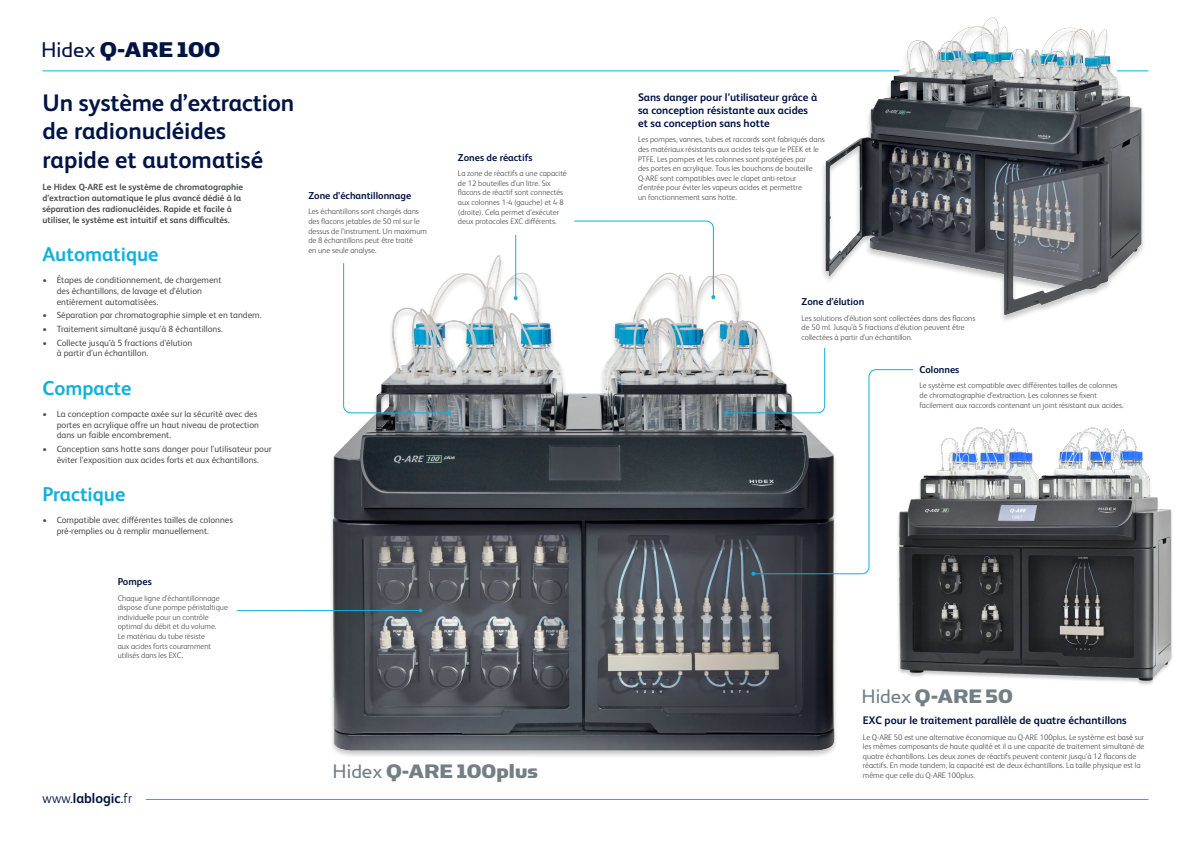
<style>
.page{position:relative;width:1191px;height:842px;background:#fff}
.page>*{position:absolute;margin:0;border:0;box-sizing:border-box;transform-origin:0 0}
.t1{font:700 24px/28.8px "FS Albert Pro";color:#001443}
.t2{font:24px "Simian Display Chimpanzee";color:#001443}
.t3{font:22px "Simian Display Chimpanzee";color:#737f85}
.t4{font:700 20px "FS Albert Pro";color:#0eb0df}
.t5{font:700 14px "FS Albert Pro";color:#001443}
.Body_Text{font:700 11px/13.2px "FS Albert Pro";color:#001443}
.Body_Text-2{font:700 10px "FS Albert Pro";color:#001443}
.t6{font:9px/10.8px "FS Albert Pro";color:#4b4c4d}
.t7{font:700 9px/10.8px "FS Albert Pro";color:#4b4c4d}
.Body_Text-3{font:300 8px/9.6px "FS Albert Pro";color:#4b4c4d}
.s1{font-family:"Simian Display Orangutan"}
.s2{font-weight:300}
</style>
<div class="page">
<hr style="left:146px;top:799px;width:1002px;height:1px;background:#0eb0df">
<hr style="left:43px;top:70px;width:856px;height:1px;background:#0eb0df">
<img style="left:821px;top:17px;width:327px;height:301px">
<hr style="left:1117px;top:70px;width:31px;height:1px;background:#0eb0df">
<img style="left:322px;top:246px;width:527px;height:510px">
<hr style="left:237px;top:610px;width:183px;height:1px;background:#0eb0df">
<svg style="left:418px;top:608px;width:4px;height:4px"></svg>
<svg style="left:573px;top:220px;width:142px;height:79px"></svg>
<img style="left:898px;top:427px;width:274px;height:258px">
<svg style="left:342px;top:262px;width:109px;height:153px"></svg>
<svg style="left:724px;top:347px;width:190px;height:229px"></svg>
<hr style="left:515px;top:235px;width:1px;height:63px;background:#0eb0df">
<svg style="left:514px;top:296px;width:4px;height:4px"></svg>
<p class="t2" style="left:41px;top:37px;width:181px"><span class="s1">Hidex</span> Q-ARE 100</p>
<p class="t1" style="left:43px;top:87px;width:253px">Un système d’extraction de radionucléides rapide et automatisé</p>
<p class="t7" style="left:43px;top:181px;width:202px">Le Hidex Q-ARE est le système de chromatographie d’extraction automatique le plus avancé dédié à la séparation des radionucléides. Rapide et facile à utiliser, le système est intuitif et sans difficultés.</p>
<p class="t4" style="left:43px;top:240px;width:118px">Automatique</p>
<p class="t6" style="left:57px;top:274px;width:166px;text-indent:-14px">• Étapes de conditionnement, de chargement des échantillons, de lavage et d’élution entièrement automatisées.</p>
<p class="t6" style="left:43px;top:309px;width:220px">• Séparation par chromatographie simple et en tandem.</p>
<p class="t6" style="left:43px;top:323px;width:182px">• Traitement simultané jusqu’à 8 échantillons.</p>
<p class="t6" style="left:57px;top:336px;width:137px;text-indent:-14px">• Collecte jusqu’à 5 fractions d’élution à partir d’un échantillon.</p>
<p class="t4" style="left:43px;top:374px;width:90px">Compacte</p>
<p class="t6" style="left:57px;top:408px;width:204px;text-indent:-14px">• La conception compacte axée sur la sécurité avec des portes en acrylique offre un haut niveau de protection dans un faible encombrement.</p>
<p class="t6" style="left:43px;top:443px;width:231px;text-align:center">• Conception sans hotte sans danger pour l’utilisateur pour éviter l’exposition aux acides forts et aux échantillons.</p>
<p class="t4" style="left:43px;top:480px;width:84px">Practique</p>
<p class="t6" style="left:57px;top:514px;width:178px;text-indent:-14px">• Compatible avec différentes tailles de colonnes pré-remplies ou à remplir manuellement.</p>
<p class="Body_Text-2" style="left:308px;top:189px;width:104px">Zone d’échantillonnage</p>
<p class="Body_Text-3" style="left:308px;top:206px;width:120px">Les échantillons sont chargés dans des flacons jetables de 50 ml sur le dessus de l’instrument. Un maximum de 8 échantillons peut être traité<br>en une seule analyse.</p>
<p class="Body_Text-2" style="left:118px;top:575px;width:36px">Pompes</p>
<p class="Body_Text-3" style="left:118px;top:593px;width:112px">Chaque ligne d’échantillonnage dispose d’une pompe péristaltique individuelle pour un contrôle optimal du débit et du volume.<br>Le matériau du tube résiste<br>aux acides forts couramment utilisés dans les EXC.</p>
<p class="Body_Text-2" style="left:458px;top:150px;width:76px">Zones de réactifs</p>
<p class="Body_Text-3" style="left:458px;top:168px;width:110px">La zone de réactifs a une capacité de 12 bouteilles d’un litre. Six flacons de réactif sont connectés aux colonnes 1-4 (gauche) et 4-8 (droite). Cela permet d’exécuter deux protocoles EXC différents.</p>
<p class="t5" style="left:43px;top:788px;width:91px"><span class="s2">www.</span>lablogic<span class="s2">.fr</span></p>
<p class="t3" style="left:333px;top:760px;width:207px"><span class="s1">Hidex</span> Q-ARE 100plus</p>
<p class="Body_Text" style="left:638px;top:90px;width:181px">Sans danger pour l’utilisateur grâce à sa conception résistante aux acides et sa conception sans hotte</p>
<p class="Body_Text-3" style="left:638px;top:134px;width:188px">Les pompes, vannes, tubes et raccords sont fabriqués dans des matériaux résistants aux acides tels que le PEEK et le PTFE. Les pompes et les colonnes sont protégées par<br>des portes en acrylique. Tous les bouchons de bouteille Q-ARE sont compatibles avec le clapet anti-retour<br>d’entrée pour éviter les vapeurs acides et permettre<br>un fonctionnement sans hotte.</p>
<p class="Body_Text-2" style="left:801px;top:295px;width:64px">Zone d’élution</p>
<p class="Body_Text-3" style="left:801px;top:313px;width:175px">Les solutions d’élution sont collectées dans des flacons de 50 ml. Jusqu’à 5 fractions d’élution peuvent être collectées à partir d’un échantillon.</p>
<p class="Body_Text-2" style="left:919px;top:363px;width:41px">Colonnes</p>
<p class="Body_Text-3" style="left:919px;top:380px;width:206px">Le système est compatible avec différentes tailles de colonnes de chromatographie d’extraction. Les colonnes se fixent facilement aux raccords contenant un joint résistant aux acides.</p>
<p class="t3" style="left:861px;top:684px;width:153px"><span class="s1">Hidex</span> Q-ARE 50</p>
<p class="Body_Text" style="left:863px;top:713px;width:265px">EXC pour le traitement parallèle de quatre échantillons</p>
<p class="Body_Text-3" style="left:863px;top:731px;width:283px">Le Q-ARE 50 est une alternative économique au Q-ARE 100plus. Le système est basé sur les mêmes composants de haute qualité et il a une capacité de traitement simultané de quatre échantillons. Les deux zones de réactifs peuvent contenir jusqu’à 12 flacons de réactifs. En mode tandem, la capacité est de deux échantillons. La taille physique est la même que celle du Q-ARE 100plus.</p>
</div>
